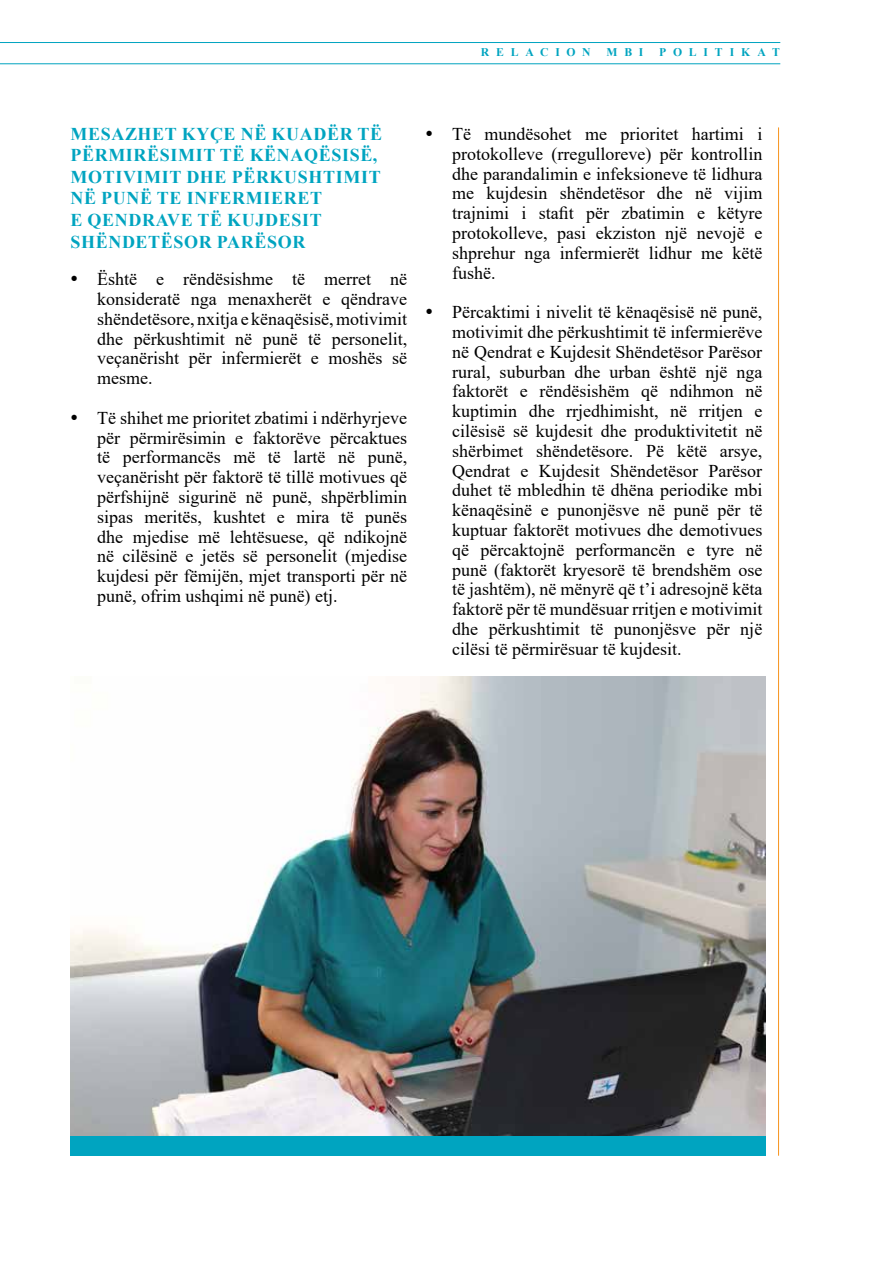
<style>
.page{position:relative;width:893px;height:1263px;background:#fff}
.page>*{position:absolute;margin:0;border:0;box-sizing:border-box;transform-origin:0 0}
.t1{font:18px/19.8px "Times New Roman";color:#000;text-align:justify}
.t2{font:700 18px/21.6px "Times New Roman";letter-spacing:.035em;color:#00a4c0}
.t3{font:700 11.7px "Times New Roman";letter-spacing:.58em;color:#00a4c0}
</style>
<div class="page">
<hr style="left:0;top:42px;width:780px;height:1px;background:#00a4c0">
<hr style="left:0;top:63px;width:780px;height:1px;background:#00a4c0">
<hr style="left:778px;top:127px;width:1px;height:1029px;background:#f7941e">
<img style="left:70px;top:677px;width:695px;height:459px">
<div style="left:70px;top:1136px;width:695px;height:20px;background:#00a4c0"></div>
<p class="t2" style="left:70px;top:122px;width:313px">MESAZHET KYÇE NË KUADËR TË<br>PËRMIRËSIMIT TË KËNAQËSISË,<br>MOTIVIMIT DHE PËRKUSHTIMIT<br>NË PUNË TE INFERMIERET<br>E QENDRAVE TË KUJDESIT<br>SHËNDETËSOR PARËSOR</p>
<p class="t1" style="left:97px;top:269px;width:312px">Është e rëndësishme të merret në konsideratë nga menaxherët e qëndrave shëndetësore, nxitja e kënaqësisë, motivimit dhe përkushtimit në punë të personelit, veçanërisht për infermierët e moshës së mesme.</p>
<p class="t1" style="left:97px;top:407px;width:312px">Të shihet me prioritet zbatimi i ndërhyrjeve për përmirësimin e faktorëve përcaktues të performancës më të lartë në punë, veçanërisht për faktorë të tillë motivues që përfshijnë sigurinë në punë, shpërblimin sipas meritës, kushtet e mira të punës dhe mjedise më lehtësuese, që ndikojnë në cilësinë e jetës së personelit (mjedise kujdesi për fëmijën, mjet transporti për në punë, ofrim ushqimi në punë) etj.</p>
<p class="t3" style="left:481px;top:44px;width:112px">RELACION</p>
<p class="t3" style="left:606px;top:44px;width:39px">MBI</p>
<p class="t3" style="left:659px;top:44px;width:122px">POLITIKAT</p>
<p class="t1" style="left:452px;top:123px;width:312px">Të mundësohet me prioritet hartimi i protokolleve (rregulloreve) për kontrollin dhe parandalimin e infeksioneve të lidhura me kujdesin shëndetësor dhe në vijim trajnimi i stafit për zbatimin e këtyre protokolleve, pasi ekziston një nevojë e shprehur nga infermierët lidhur me këtë fushë.</p>
<p class="t1" style="left:452px;top:302px;width:312px">Përcaktimi i nivelit të kënaqësisë në punë, motivimit dhe përkushtimit të infermierëve në Qendrat e Kujdesit Shëndetësor Parësor rural, suburban dhe urban është një nga faktorët e rëndësishëm që ndihmon në kuptimin dhe rrjedhimisht, në rritjen e cilësisë së kujdesit dhe produktivitetit në shërbimet shëndetësore. Pë këtë arsye, Qendrat e Kujdesit Shëndetësor Parësor duhet të mbledhin të dhëna periodike mbi kënaqësinë e punonjësve në punë për të kuptuar faktorët motivues dhe demotivues që përcaktojnë performancën e tyre në punë (faktorët kryesorë të brendshëm ose të jashtëm), në mënyrë që t’i adresojnë këta faktorë për të mundësuar rritjen e motivimit dhe përkushtimit të punonjësve për një cilësi të përmirësuar të kujdesit.</p>
</div>
